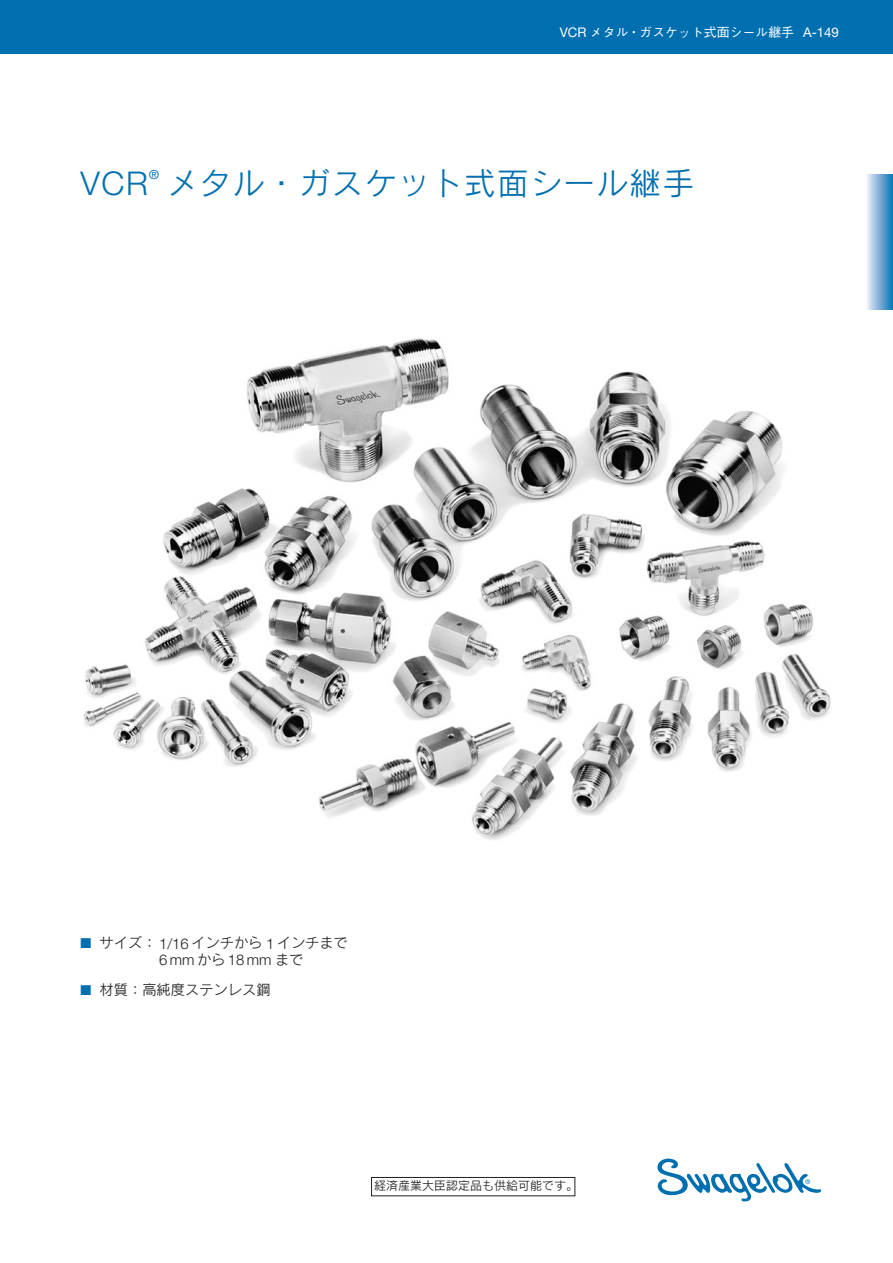
<style>
.page{position:relative;width:893px;height:1263px;background:#fff}
.page>*{position:absolute;margin:0;border:0;box-sizing:border-box;transform-origin:0 0}
.t1{font:300 32.7px "Helvetica Neue LT Std";color:#006faf}
.t2{font:31.5px "Rodin Pro M";letter-spacing:.05em;color:#006faf}
.t3{font:300 14.85px "Helvetica Neue LT Std";color:#231f20}
.t4{font:14.25px "Rodin Pro M";color:#231f20}
.t5{font:500 12.6px "Gothic BBB Pr 6 N";letter-spacing:.02em;color:#fff}
.t6{font:12.3px "Helvetica LT Std";color:#006faf}
.t7{font:12px "Rodin Pro M";color:#231f20}
.s1{font-family:"Helvetica Neue LT Std";font-weight:400;font-size:13.35px}
.s2{font-size:12.9px}
.s3{color:#006faf}
.s4{font-family:"Helvetica Neue LT Std";font-weight:300;font-size:14.85px}
.s5{font-family:"Rodin Pro M";font-weight:400;font-size:14.25px}
</style>
<div class="page">
<svg style="left:657px;top:1158px;width:164px;height:43px"></svg>
<div style="left:0;top:0;width:893px;height:54px;background:#006faf"></div>
<div style="left:865px;top:174px;width:28px;height:135px;background:linear-gradient(to right,#fff5fc,#1178b7)"></div>
<img style="left:83px;top:338px;width:748px;height:502px">
<div style="left:371px;top:1177px;width:204px;height:19px;border:1px solid #231f20"></div>
<p class="t5" style="left:560px;top:22px;width:281px"><span class="s1">VCR</span> メタル<span class="s2">・</span>ガスケット<span class="s2">式面</span>シール<span class="s2">継手</span> <span class="s1">A-149</span></p>
<h1 class="t1" style="left:80px;top:164px;width:69px">VCR</h1>
<p class="t6" style="left:150px;top:167px;width:11px">®</p>
<h2 class="t2" style="left:167px;top:163px;width:529px">メタル・ガスケット式面シール継手</h2>
<p class="t4" style="left:80px;top:934px;width:269px"><span class="s3">■</span> サイズ： <span class="s4">1/16</span> インチから <span class="s4">1</span> インチまで</p>
<p class="t3" style="left:159px;top:950px;width:146px">6 mm <span class="s5">から</span> 18 mm <span class="s5">まで</span></p>
<p class="t4" style="left:80px;top:980px;width:192px"><span class="s3">■</span> 材質：高純度ステンレス鋼</p>
<p class="t7" style="left:374px;top:1178px;width:206px">経済産業大臣認定品も供給可能です。</p>
</div>
